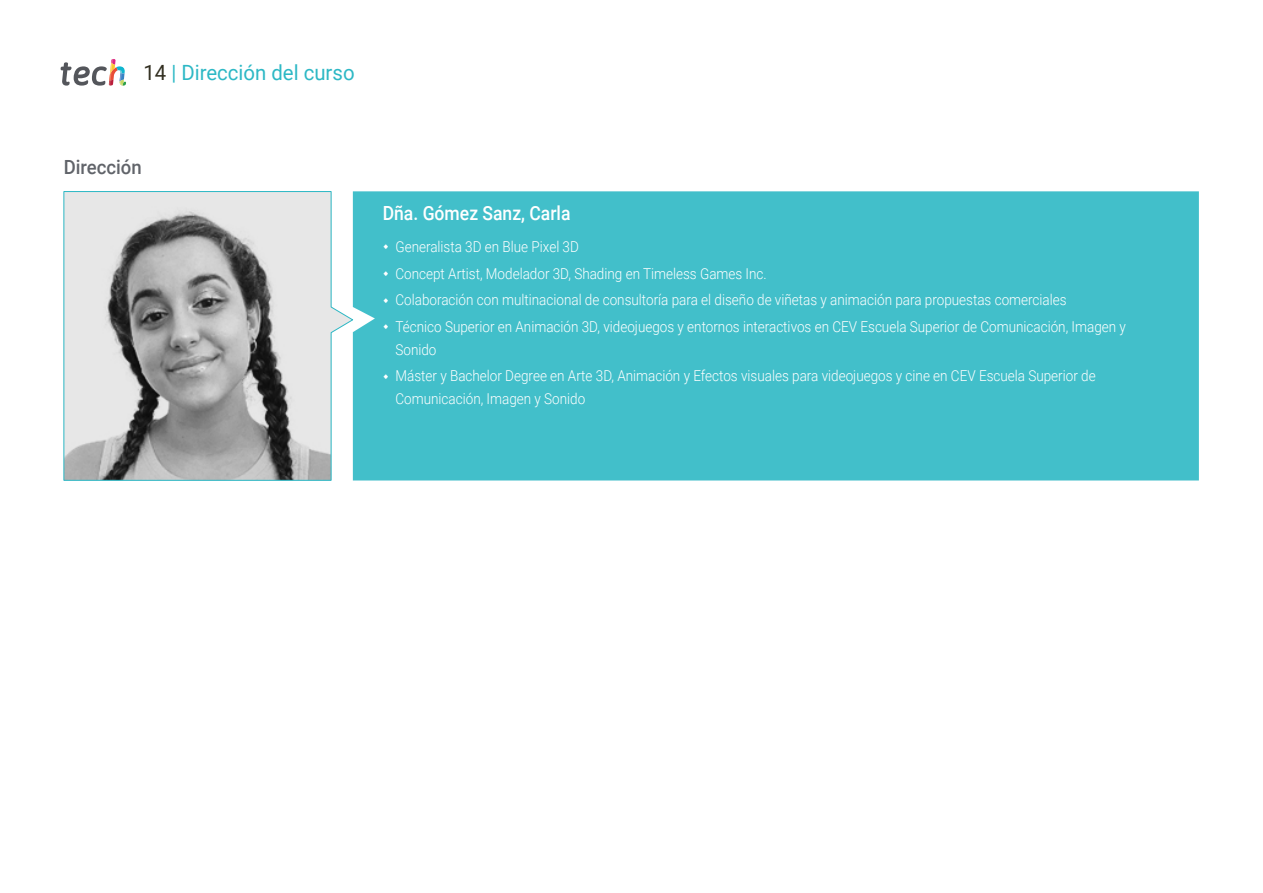
<style>
.page{position:relative;width:1263px;height:893px;background:#fff}
.page>*{position:absolute;margin:0;border:0;box-sizing:border-box;transform-origin:0 0}
.t1{font:21px "Roboto";color:#2db8c5}
.t2{font:500 19.5px "Roboto";color:#fff;scale:.9 1}
.t3{font:500 19.5px "Roboto";color:#61646a;scale:.95 1}
.t4{font:300 15px/26.7px "Roboto";color:#fff;scale:.9 1}
.s1{color:#312e20}
</style>
<div class="page">
<svg style="left:61px;top:59px;width:65px;height:27px"></svg>
<div style="left:353px;top:191px;width:846px;height:289px;background:#42bfca"></div>
<svg style="left:63px;top:191px;width:290px;height:290px;background:#b6b8b8"></svg>
<svg style="left:384px;top:244px;width:4px;height:5px"></svg>
<svg style="left:384px;top:271px;width:4px;height:5px"></svg>
<svg style="left:384px;top:298px;width:4px;height:5px"></svg>
<svg style="left:384px;top:324px;width:4px;height:5px"></svg>
<svg style="left:384px;top:374px;width:4px;height:5px"></svg>
<h1 class="t1" style="left:144px;top:57px;width:213px"><span class="s1">14</span> | Dirección del curso</h1>
<h2 class="t3" style="left:64px;top:154px;width:84px">Dirección</h2>
<h2 class="t2" style="left:383px;top:199px;width:210px">Dña. Gómez Sanz, Carla</h2>
<p class="t4" style="left:395px;top:232px;width:813px">Generalista 3D en Blue Pixel 3D<br>Concept Artist, Modelador 3D, Shading en Timeless Games Inc.<br>Colaboración con multinacional de consultoría para el diseño de viñetas y animación para propuestas comerciales<br>Técnico Superior en Animación 3D, videojuegos y entornos interactivos en CEV Escuela Superior de Comunicación, Imagen y</p>
<p class="t4" style="left:395px;top:335px;width:779px">Sonido<br>Máster y Bachelor Degree en Arte 3D, Animación y Efectos visuales para videojuegos y cine en CEV Escuela Superior de</p>
<p class="t4" style="left:395px;top:384px;width:212px">Comunicación, Imagen y Sonido</p>
</div>
